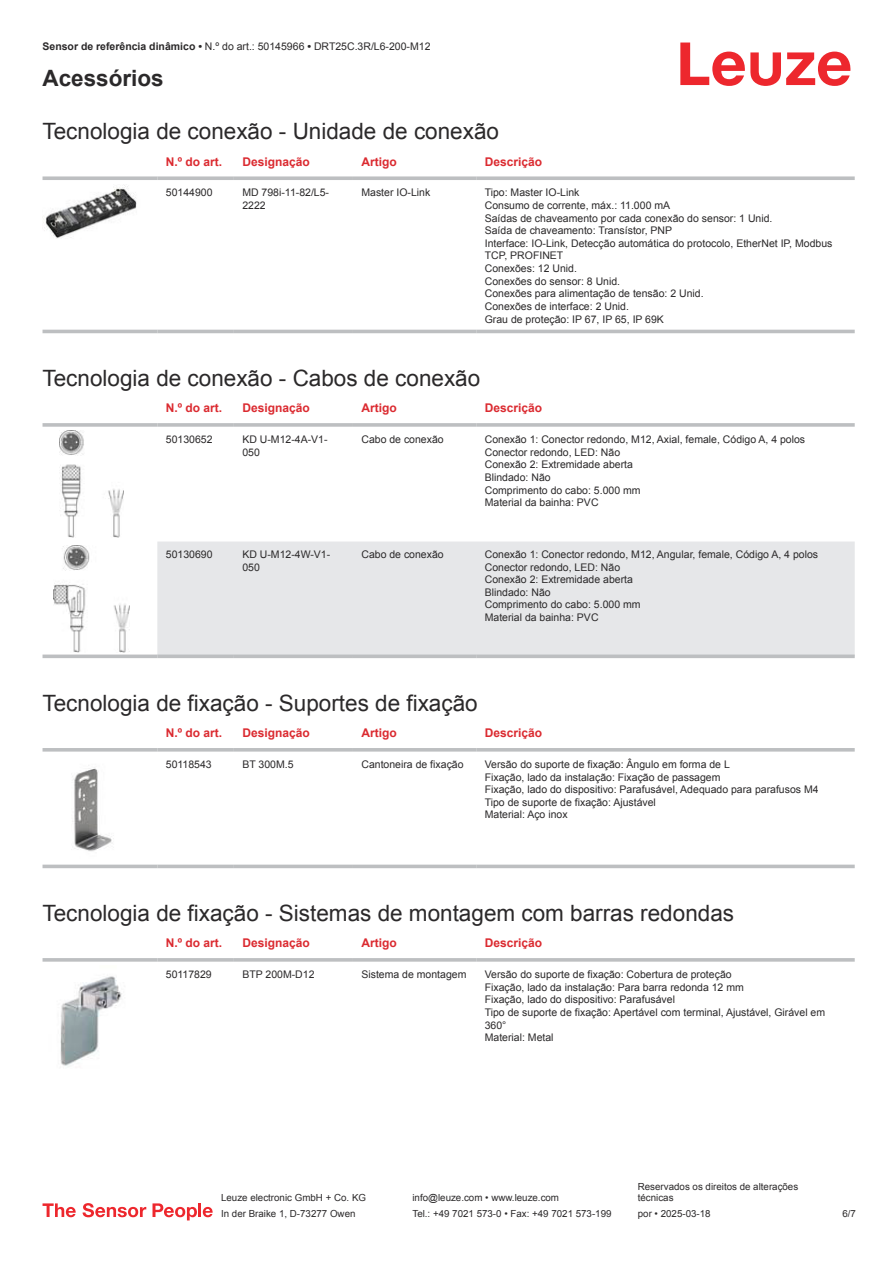
<style>
.page{position:relative;width:893px;height:1263px;background:#fff}
.page>*{position:absolute;margin:0;border:0;box-sizing:border-box;transform-origin:0 0}
.t1{font:22.5px "Arial";color:#2b292a}
.t2{font:700 22.5px "Arial";color:#2b292a}
.t3{font:700 12px "Arial";color:#db2a30}
.t4{font:10.5px/12.6px "Arial";color:#2b292a}
.t5{font:9.75px/11.7px "Arial";color:#2b292a}
.s1{font-weight:700}
</style>
<div class="page">
<svg style="left:680px;top:43px;width:170px;height:43px"></svg>
<div style="left:43px;top:329px;width:812px;height:5px;background:#eeefef"></div>
<svg style="left:43px;top:176px;width:114px;height:4px"></svg>
<svg style="left:157px;top:176px;width:77px;height:4px"></svg>
<svg style="left:234px;top:176px;width:119px;height:4px"></svg>
<svg style="left:353px;top:176px;width:123px;height:4px"></svg>
<svg style="left:476px;top:176px;width:379px;height:4px;background:#c4c6c8"></svg>
<hr style="left:43px;top:330px;width:114px;height:3px;background:#bdbfc1">
<hr style="left:157px;top:330px;width:77px;height:3px;background:#bdbfc1">
<hr style="left:234px;top:330px;width:119px;height:3px;background:#bdbfc1">
<hr style="left:353px;top:330px;width:123px;height:3px;background:#bdbfc1">
<hr style="left:476px;top:330px;width:379px;height:3px;background:#bdbfc1">
<img style="left:43px;top:185px;width:94px;height:54px">
<div style="left:157px;top:541px;width:698px;height:113px;background:#e6e7e9"></div>
<svg style="left:43px;top:423px;width:114px;height:4px"></svg>
<hr style="left:157px;top:423px;width:77px;height:4px;background:#c5c7c9">
<svg style="left:234px;top:423px;width:119px;height:4px"></svg>
<svg style="left:353px;top:423px;width:123px;height:4px"></svg>
<hr style="left:476px;top:423px;width:379px;height:4px;background:#c5c7c9">
<svg style="left:43px;top:654px;width:114px;height:4px"></svg>
<svg style="left:157px;top:654px;width:77px;height:4px"></svg>
<svg style="left:234px;top:654px;width:119px;height:4px"></svg>
<svg style="left:353px;top:654px;width:123px;height:4px"></svg>
<svg style="left:476px;top:654px;width:379px;height:4px;background:#c2c4c6"></svg>
<img style="left:59px;top:431px;width:65px;height:106px">
<img style="left:54px;top:546px;width:75px;height:106px">
<svg style="left:43px;top:864px;width:812px;height:5px;fill:#efeff0"></svg>
<svg style="left:43px;top:748px;width:114px;height:4px"></svg>
<svg style="left:157px;top:748px;width:77px;height:4px"></svg>
<svg style="left:234px;top:748px;width:119px;height:4px"></svg>
<svg style="left:353px;top:748px;width:123px;height:4px"></svg>
<svg style="left:476px;top:748px;width:379px;height:4px;background:#c3c5c7"></svg>
<hr style="left:43px;top:865px;width:114px;height:3px;background:#bdbfc1">
<hr style="left:157px;top:865px;width:77px;height:3px;background:#bdbfc1">
<hr style="left:234px;top:865px;width:119px;height:3px;background:#bdbfc1">
<hr style="left:353px;top:865px;width:123px;height:3px;background:#bdbfc1">
<hr style="left:476px;top:865px;width:379px;height:3px;background:#bdbfc1">
<img style="left:72px;top:767px;width:40px;height:85px">
<svg style="left:43px;top:958px;width:114px;height:4px"></svg>
<svg style="left:157px;top:958px;width:77px;height:4px"></svg>
<svg style="left:234px;top:958px;width:119px;height:4px"></svg>
<svg style="left:353px;top:958px;width:123px;height:4px"></svg>
<svg style="left:476px;top:958px;width:379px;height:4px;background:#c3c5c7"></svg>
<img style="left:60px;top:976px;width:62px;height:90px">
<svg style="left:43px;top:1203px;width:33px;height:14px"></svg>
<svg style="left:83px;top:1203px;width:63px;height:14px"></svg>
<svg style="left:153px;top:1203px;width:44px;height:17px"></svg>
<hr style="left:198px;top:1203px;width:3px;height:14px;background:#ed272d">
<svg style="left:203px;top:1207px;width:10px;height:10px"></svg>
<p class="t4" style="left:43px;top:41px;width:389px"><span class="s1">Sensor de referência dinâmico •</span> N.º do art.: 50145966 <span class="s1">•</span> DRT25C.3R/L6-200-M12</p>
<h1 class="t2" style="left:43px;top:70px;width:123px">Acessórios</h1>
<h1 class="t1" style="left:43px;top:123px;width:458px">Tecnologia de conexão - Unidade de conexão</h1>
<p class="t3" style="left:166px;top:157px;width:58px">N.º do art.</p>
<p class="t3" style="left:242px;top:157px;width:69px">Designação</p>
<p class="t3" style="left:361px;top:157px;width:37px">Artigo</p>
<p class="t3" style="left:485px;top:157px;width:59px">Descrição</p>
<p class="t4" style="left:166px;top:187px;width:48px">50144900</p>
<p class="t4" style="left:242px;top:187px;width:88px">MD 798i-11-82/L5-<br>2222</p>
<p class="t4" style="left:361px;top:187px;width:70px">Master IO-Link</p>
<p class="t4" style="left:485px;top:187px;width:349px">Tipo: Master IO-Link<br>Consumo de corrente, máx.: 11.000 mA<br>Saídas de chaveamento por cada conexão do sensor: 1 Unid.<br>Saída de chaveamento: Transístor, PNP<br>Interface: IO-Link, Detecção automática do protocolo, EtherNet IP, Modbus TCP, PROFINET<br>Conexões: 12 Unid.<br>Conexões do sensor: 8 Unid.<br>Conexões para alimentação de tensão: 2 Unid.<br>Conexões de interface: 2 Unid.<br>Grau de proteção: IP 67, IP 65, IP 69K</p>
<h1 class="t1" style="left:43px;top:370px;width:439px">Tecnologia de conexão - Cabos de conexão</h1>
<p class="t3" style="left:166px;top:403px;width:58px">N.º do art.</p>
<p class="t3" style="left:242px;top:403px;width:69px">Designação</p>
<p class="t3" style="left:361px;top:403px;width:37px">Artigo</p>
<p class="t3" style="left:485px;top:403px;width:59px">Descrição</p>
<p class="t4" style="left:166px;top:434px;width:48px">50130652</p>
<p class="t4" style="left:242px;top:434px;width:87px">KD U-M12-4A-V1-<br>050</p>
<p class="t4" style="left:361px;top:434px;width:84px">Cabo de conexão</p>
<p class="t4" style="left:485px;top:434px;width:322px">Conexão 1: Conector redondo, M12, Axial, female, Código A, 4 polos<br>Conector redondo, LED: Não<br>Conexão 2: Extremidade aberta<br>Blindado: Não<br>Comprimento do cabo: 5.000 mm<br>Material da bainha: PVC</p>
<p class="t4" style="left:166px;top:549px;width:48px">50130690</p>
<p class="t4" style="left:242px;top:549px;width:89px">KD U-M12-4W-V1-<br>050</p>
<p class="t4" style="left:361px;top:549px;width:84px">Cabo de conexão</p>
<p class="t4" style="left:485px;top:549px;width:335px">Conexão 1: Conector redondo, M12, Angular, female, Código A, 4 polos<br>Conector redondo, LED: Não<br>Conexão 2: Extremidade aberta<br>Blindado: Não<br>Comprimento do cabo: 5.000 mm<br>Material da bainha: PVC</p>
<h1 class="t1" style="left:43px;top:694px;width:437px">Tecnologia de fixação - Suportes de fixação</h1>
<p class="t3" style="left:166px;top:728px;width:58px">N.º do art.</p>
<p class="t3" style="left:242px;top:728px;width:69px">Designação</p>
<p class="t3" style="left:361px;top:728px;width:37px">Artigo</p>
<p class="t3" style="left:485px;top:728px;width:59px">Descrição</p>
<p class="t4" style="left:166px;top:759px;width:47px">50118543</p>
<p class="t4" style="left:242px;top:759px;width:53px">BT 300M.5</p>
<p class="t4" style="left:361px;top:759px;width:104px">Cantoneira de fixação</p>
<p class="t4" style="left:485px;top:759px;width:335px">Versão do suporte de fixação: Ângulo em forma de L<br>Fixação, lado da instalação: Fixação de passagem<br>Fixação, lado do dispositivo: Parafusável, Adequado para parafusos M4<br>Tipo de suporte de fixação: Ajustável<br>Material: Aço inox</p>
<h1 class="t1" style="left:43px;top:905px;width:693px">Tecnologia de fixação - Sistemas de montagem com barras redondas</h1>
<p class="t3" style="left:166px;top:938px;width:58px">N.º do art.</p>
<p class="t3" style="left:242px;top:938px;width:69px">Designação</p>
<p class="t3" style="left:361px;top:938px;width:37px">Artigo</p>
<p class="t3" style="left:485px;top:938px;width:59px">Descrição</p>
<p class="t4" style="left:166px;top:969px;width:47px">50117829</p>
<p class="t4" style="left:242px;top:969px;width:74px">BTP 200M-D12</p>
<p class="t4" style="left:361px;top:969px;width:107px">Sistema de montagem</p>
<p class="t4" style="left:485px;top:969px;width:342px">Versão do suporte de fixação: Cobertura de proteção<br>Fixação, lado da instalação: Para barra redonda 12 mm<br>Fixação, lado do dispositivo: Parafusável<br>Tipo de suporte de fixação: Apertável com terminal, Ajustável, Girável em 360°<br>Material: Metal</p>
<p class="t5" style="left:221px;top:1193px;width:146px">Leuze electronic GmbH + Co. KG</p>
<p class="t5" style="left:412px;top:1193px;width:148px">info@leuze.com • www.leuze.com</p>
<p class="t5" style="left:638px;top:1181px;width:162px">Reservados os direitos de alterações técnicas</p>
<p class="t5" style="left:221px;top:1209px;width:136px">In der Braike 1, D-73277 Owen</p>
<p class="t5" style="left:412px;top:1209px;width:201px">Tel.: +49 7021 573-0 • Fax: +49 7021 573-199</p>
<p class="t5" style="left:638px;top:1209px;width:74px">por • 2025-03-18</p>
<p class="t5" style="left:842px;top:1209px;width:15px">6 /7</p>
</div>
